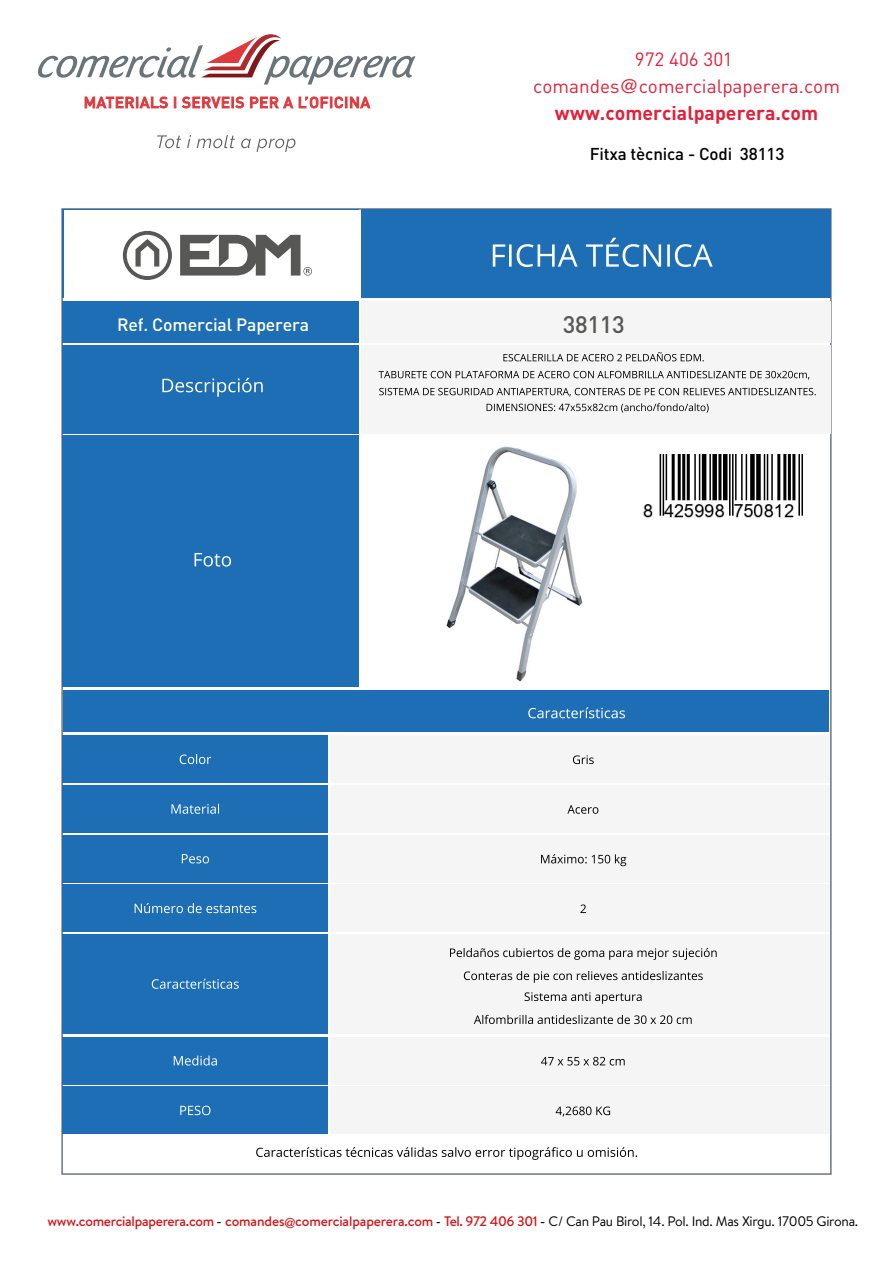
<style>
.page{position:relative;width:893px;height:1263px;background:#fff}
.page>*{position:absolute;margin:0;border:0;box-sizing:border-box;transform-origin:0 0}
.t1{font:500 23.7px "DIN";letter-spacing:-.01em;color:#575756}
.t2{font:700 19.5px "DIN";color:#e0213a}
.t3{font:18.9px/27px "DIN";color:#e0213a;text-align:center}
.t4{font:500 17.7px "DIN";letter-spacing:-.01em;color:#fff}
.t5{font:500 16.95px "DIN";letter-spacing:-.01em;color:#000}
.t6{font:500 13.8px "Brandon Text";letter-spacing:-.02em;color:#d51317}
.s1{font-family:"Helvetica"}
.s2{color:#000}
.s3{font-family:"Helvetica Neue"}
.s4{font-weight:400;color:#000}
</style>
<div class="page">
<svg style="left:157px;top:135px;width:24px;height:13px"></svg>
<svg style="left:187px;top:135px;width:4px;height:13px"></svg>
<svg style="left:197px;top:135px;width:38px;height:13px"></svg>
<svg style="left:241px;top:139px;width:10px;height:9px"></svg>
<svg style="left:257px;top:139px;width:38px;height:13px"></svg>
<svg style="left:38px;top:34px;width:377px;height:51px"></svg>
<svg style="left:85px;top:97px;width:83px;height:11px"></svg>
<svg style="left:174px;top:97px;width:2px;height:11px"></svg>
<svg style="left:182px;top:97px;width:62px;height:11px"></svg>
<svg style="left:250px;top:97px;width:43px;height:11px"></svg>
<svg style="left:299px;top:97px;width:71px;height:11px"></svg>
<div style="left:361px;top:209px;width:469px;height:88px;background:#1d6eb4"></div>
<div style="left:63px;top:301px;width:296px;height:42px;background:#1d6eb4"></div>
<div style="left:361px;top:301px;width:469px;height:42px;background:#f5f5f5"></div>
<div style="left:63px;top:345px;width:296px;height:88px;background:#1d6eb4"></div>
<div style="left:361px;top:345px;width:469px;height:88px;background:#f5f5f5"></div>
<div style="left:63px;top:436px;width:296px;height:251px;background:#1d6eb4"></div>
<svg style="left:493px;top:238px;width:220px;height:29px"></svg>
<svg style="left:162px;top:378px;width:101px;height:19px"></svg>
<svg style="left:195px;top:553px;width:36px;height:13px"></svg>
<svg style="left:256px;top:1147px;width:381px;height:13px"></svg>
<svg style="left:123px;top:231px;width:189px;height:49px"></svg>
<div style="left:63px;top:691px;width:765px;height:41px;background:#1d6eb4"></div>
<svg style="left:528px;top:707px;width:97px;height:11px"></svg>
<div style="left:63px;top:735px;width:265px;height:48px;background:#1d6eb4"></div>
<div style="left:330px;top:735px;width:500px;height:48px;background:#f5f5f5"></div>
<div style="left:63px;top:785px;width:265px;height:47px;background:#1d6eb4"></div>
<div style="left:330px;top:785px;width:500px;height:47px;background:#f5f5f5"></div>
<div style="left:63px;top:835px;width:265px;height:47px;background:#1d6eb4"></div>
<div style="left:330px;top:835px;width:500px;height:47px;background:#f5f5f5"></div>
<div style="left:63px;top:885px;width:265px;height:47px;background:#1d6eb4"></div>
<div style="left:330px;top:885px;width:500px;height:47px;background:#f5f5f5"></div>
<div style="left:63px;top:935px;width:265px;height:99px;background:#1d6eb4"></div>
<div style="left:330px;top:935px;width:500px;height:99px;background:#f5f5f5"></div>
<div style="left:63px;top:1037px;width:265px;height:47px;background:#1d6eb4"></div>
<div style="left:330px;top:1037px;width:500px;height:47px;background:#f5f5f5"></div>
<div style="left:63px;top:1087px;width:265px;height:47px;background:#1d6eb4"></div>
<div style="left:330px;top:1087px;width:500px;height:47px;background:#f5f5f5"></div>
<svg style="left:180px;top:754px;width:31px;height:10px"></svg>
<svg style="left:573px;top:755px;width:21px;height:9px"></svg>
<svg style="left:171px;top:804px;width:48px;height:10px"></svg>
<svg style="left:567px;top:805px;width:31px;height:9px"></svg>
<svg style="left:182px;top:854px;width:27px;height:9px"></svg>
<svg style="left:541px;top:854px;width:85px;height:12px"></svg>
<svg style="left:135px;top:903px;width:121px;height:10px"></svg>
<svg style="left:580px;top:904px;width:6px;height:9px"></svg>
<svg style="left:450px;top:948px;width:267px;height:12px"></svg>
<svg style="left:152px;top:979px;width:87px;height:10px"></svg>
<svg style="left:464px;top:971px;width:239px;height:12px"></svg>
<svg style="left:525px;top:992px;width:117px;height:12px"></svg>
<svg style="left:474px;top:1015px;width:218px;height:9px"></svg>
<svg style="left:174px;top:1055px;width:43px;height:10px"></svg>
<svg style="left:541px;top:1057px;width:84px;height:8px"></svg>
<svg style="left:180px;top:1106px;width:31px;height:9px"></svg>
<svg style="left:556px;top:1106px;width:54px;height:10px"></svg>
<img style="left:644px;top:455px;width:158px;height:62px">
<img style="left:446px;top:446px;width:137px;height:236px">
<svg style="left:378px;top:352px;width:431px;height:27px"></svg>
<svg style="left:379px;top:388px;width:437px;height:25px"></svg>
<h3 class="t3" style="left:533px;top:45px;width:308px">972 406 301 comandes<span class="s1">@</span>comercialpaperera.com</h3>
<h2 class="t2" style="left:555px;top:100px;width:265px">www.comercialpaperera.com</h2>
<p class="t5" style="left:590px;top:143px;width:196px">Fitxa tècnica - Codi 38113</p>
<p class="t4" style="left:117px;top:313px;width:194px">Ref. Comercial Paperera</p>
<h1 class="t1" style="left:563px;top:310px;width:64px">38113</h1>
<p class="t6" style="left:48px;top:1212px;width:812px">www.comercialpaperera.com <span class="s2">-</span> comandes<span class="s3">@</span>comercialpaperera.com <span class="s2">-</span> Tel. 972 406 301 <span class="s2">-</span> <span class="s4">C/ Can Pau Birol, 14. Pol. Ind. Mas Xirgu. 17005 Girona.</span></p>
</div>
